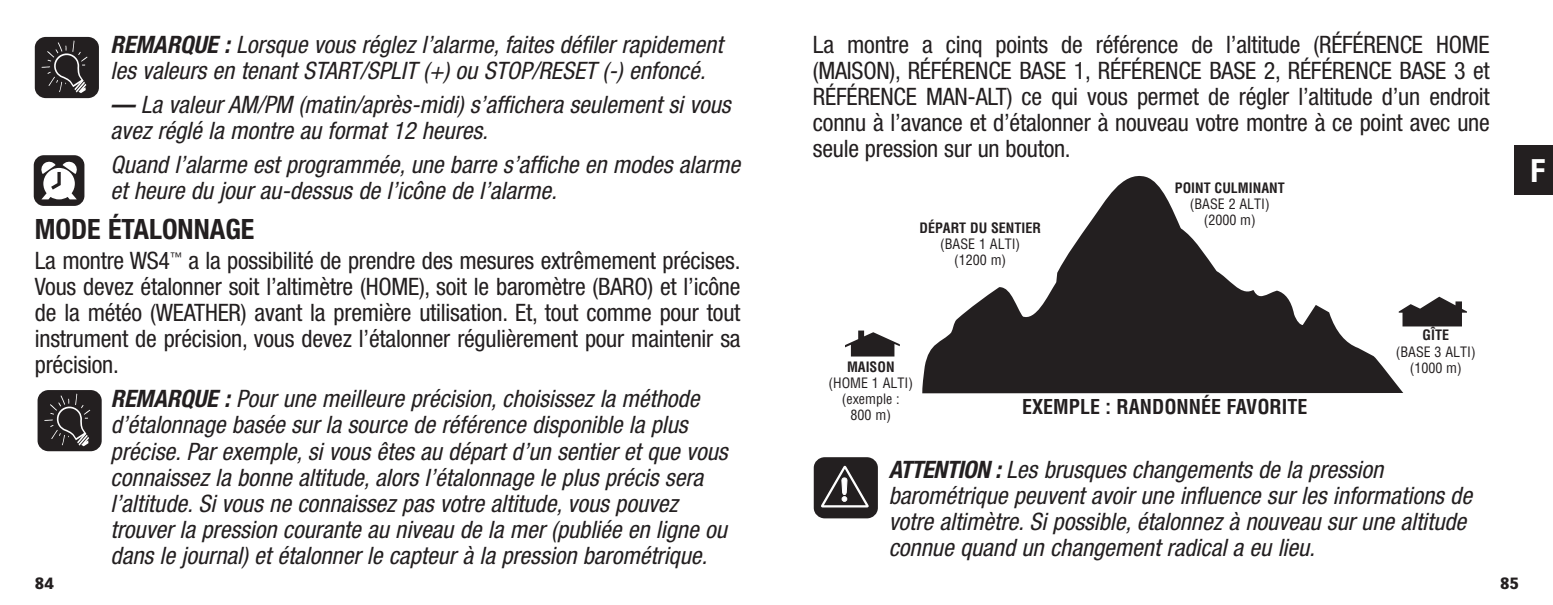
<style>
.page{position:relative;width:1553px;height:605px;background:#fff}
.page>*{position:absolute;margin:0;border:0;box-sizing:border-box;transform-origin:0 0}
.t1{font:700 condensed 32px "Helvetica Neue";color:#fff}
.t2{font:700 condensed 28px "Helvetica Neue";color:#231f20}
.t3{font:italic condensed 24px/26px "Helvetica Neue";color:#231f20}
.t4{font:condensed 24px/26px "Helvetica Neue";letter-spacing:-.01em;color:#231f20;text-align:justify}
.t5{font:700 condensed 20px "Helvetica";color:#231f20}
.t6{font:900 16px "Vectora LH";color:#231f20}
.t7{font:condensed 14px/16px "Helvetica";color:#231f20;text-align:center}
.s1{font-weight:700}
</style>
<div class="page">
<svg style="left:34px;top:155px;width:50px;height:51px"></svg>
<div style="left:38px;top:391px;width:63px;height:59px;background:#231f20;border-radius:10px"></div>
<div style="left:38px;top:390px;width:64px;height:61px;border:2px solid #231f20;border-radius:10px"></div>
<svg style="left:44px;top:393px;width:46px;height:53px"></svg>
<div style="left:36px;top:38px;width:62px;height:59px;background:#231f20;border-radius:10px"></div>
<div style="left:35px;top:37px;width:64px;height:61px;border:2px solid #231f20;border-radius:10px"></div>
<svg style="left:42px;top:40px;width:45px;height:53px"></svg>
<svg style="left:845px;top:330px;width:54px;height:26px"></svg>
<svg style="left:1406px;top:296px;width:60px;height:30px"></svg>
<svg style="left:922px;top:175px;width:484px;height:219px"></svg>
<div style="left:1513px;top:145px;width:39px;height:49px;background:#231f20"></div>
<div style="left:814px;top:458px;width:62px;height:59px;background:#231f20;border-radius:10px"></div>
<div style="left:813px;top:457px;width:64px;height:61px;border:2px solid #231f20;border-radius:10px"></div>
<svg style="left:821px;top:465px;width:48px;height:43px"></svg>
<p class="t4" style="left:812px;top:34px;width:678px">La montre a cinq points de référence de l’altitude (RÉFÉRENCE HOME (MAISON), RÉFÉRENCE BASE 1, RÉFÉRENCE BASE 2, RÉFÉRENCE BASE 3 et RÉFÉRENCE MAN-ALT) ce qui vous permet de régler l’altitude d’un endroit connu à l’avance et d’étalonner à nouveau votre montre à ce point avec une seule pression sur un bouton.</p>
<p class="t3" style="left:111px;top:34px;width:613px"><span class="s1">REMARQUE :</span> Lorsque vous réglez l’alarme,faites défiler rapidement les valeurs en tenant START/SPLIT (+) ou STOP/RESET (-) enfoncé.</p>
<p class="t3" style="left:110px;top:94px;width:626px"><span class="s1">—</span> La valeurAM/PM (matin/après-midi) s’affichera seulement si vous avez réglé la montre au format 12 heures.</p>
<p class="t3" style="left:111px;top:154px;width:635px">Quand l’alarme est programmée,une barre s’affiche en modes alarme et heure du jour au-dessus de l’icône de l’alarme.</p>
<p class="t2" style="left:35px;top:219px;width:221px">MODE ÉTALONNAGE</p>
<p class="t4" style="left:35px;top:250px;width:707px">La montre WS4<sup>™</sup> a la possibilité de prendre des mesures extrêmement précises.<br>Vous devez étalonner soit l’altimètre (HOME), soit le baromètre (BARO) et l’icône de la météo (WEATHER) avant la première utilisation. Et, tout comme pour tout instrument de précision, vous devez l’étalonner régulièrement pour maintenir sa précision.</p>
<p class="t3" style="left:111px;top:388px;width:623px"><span class="s1">REMARQUE :</span> Pour une meilleure précision,choisissez la méthode d’étalonnage basée sur la source de référence disponible la plus précise.Par exemple,si vous êtes au départ d’un sentier et que vous connaissez la bonne altitude,alors l’étalonnage le plus précis sera l’altitude.Si vous ne connaissez pas votre altitude,vous pouvez trouver la pression courante au niveau de la mer (publiée en ligne ou dans le journal) et étalonner le capteur à la pression barométrique.</p>
<p class="t6" style="left:35px;top:573px;width:20px">84</p>
<p class="t6" style="left:1499px;top:573px;width:20px">85</p>
<p class="t7" style="left:1174px;top:179px;width:111px"><span class="s1">POINT CULMINANT </span>(BASE 2 ALTI) (2000 m)</p>
<p class="t7" style="left:919px;top:220px;width:123px"><span class="s1">DÉPART DU SENTIER </span>(BASE 1 ALTI)<br>(1200 m)</p>
<p class="t7" style="left:1395px;top:327px;width:82px"><span class="s1">GÎTE<br></span>(BASE 3 ALTI) (1000 m)</p>
<p class="t7" style="left:828px;top:358px;width:86px"><span class="s1">MAISON </span>(HOME 1 ALTI) (exemple :<br>800 m)</p>
<p class="t5" style="left:1022px;top:395px;width:287px">EXEMPLE : RANDONNÉE FAVORITE</p>
<p class="t3" style="left:888px;top:458px;width:589px"><span class="s1">ATTENTION :</span> Les brusques changements de la pression barométrique peuvent avoir une influence sur les informations de votre altimètre.Si possible,étalonnez à nouveau sur une altitude connue quand un changement radical a eu lieu.</p>
<p class="t1" style="left:1530px;top:158px;width:16px">F</p>
</div>
